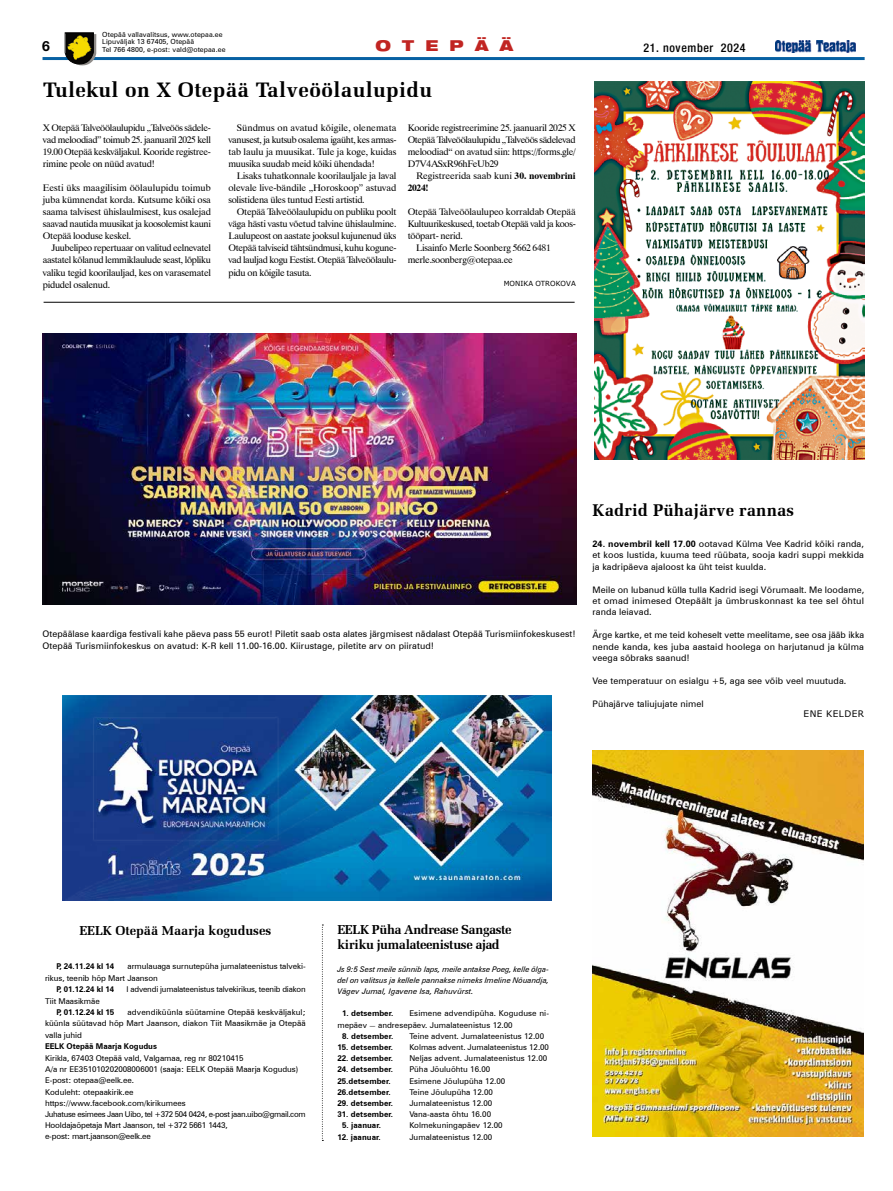
<style>
.page{position:relative;width:893px;height:1191px;background:#fff}
.page>*{position:absolute;margin:0;border:0;box-sizing:border-box;transform-origin:0 0}
.t1{font:700 21px "Zapf Elliptical 711 BT";letter-spacing:.02em;color:#000}
.t2{font:700 17px "Zapf Elliptical 711 BT";letter-spacing:.01em;color:#000}
.t3{font:900 expanded 15px "Helvetica Neue LT Com";color:#c12522}
.t4{font:700 14px "Helvetica Neue LT Std";color:#000}
.t5{font:700 13px/15px "Zapf Elliptical 711 BT";letter-spacing:-.015em;color:#000}
.t6{font:500 condensed 12px "Helvetica Neue LT Com";letter-spacing:.05em;color:#000}
.t7{font:9.5px/12px "Dutch 801 BT";letter-spacing:-.03em;color:#000;text-align:justify}
.t8{font:9.5px/12px "Dutch 801 BT";letter-spacing:-.005em;color:#000}
.t9{font:9px/11.4px "Zurich BT";letter-spacing:.01em;color:#000;text-align:justify}
.t10{font:9px "Verdana";letter-spacing:.045em;color:#000}
.t11{font:8px/11.2px "Zurich BT";letter-spacing:-.005em;color:#000}
.t12{font:700 8px "Zurich BT";letter-spacing:.005em;color:#000}
.t13{font:italic 7.8px/11.1px "Zurich BT";letter-spacing:.005em;color:#000;text-align:justify}
.t14{font:7px/7.5px "Zurich BT";letter-spacing:.01em;color:#000}
.t15{font:7px "Verdana";letter-spacing:.005em;color:#000}
.s1{font-weight:700}
.s2{font-family:"Minion Pro"}
</style>
<div class="page">
<img style="left:775px;top:40px;width:80px;height:12px">
<hr style="left:43px;top:57px;width:822px;height:3px;background:#0761a3">
<svg style="left:65px;top:32px;width:31px;height:34px"></svg>
<hr style="left:44px;top:302px;width:531px;height:1px;background:#000">
<img style="left:63px;top:695px;width:489px;height:205px">
<img style="left:594px;top:81px;width:271px;height:379px">
<img style="left:43px;top:333px;width:533px;height:271px">
<img style="left:593px;top:750px;width:270px;height:386px">
<svg style="left:322px;top:924px;width:1px;height:217px"></svg>
<p class="t14" style="left:102px;top:30px;width:125px">Otepää vallavalitsus, www.otepaa.ee<br>Lipuväljak 13 67405, Otepää<br>Tel 766 4800, e-post: vald@otepaa.ee</p>
<h3 class="t3" style="left:375px;top:36px;width:139px">O T E P Ä Ä</h3>
<h3 class="t4" style="left:42px;top:37px;width:9px">6</h3>
<p class="t6" style="left:643px;top:40px;width:104px">21. november 2024</p>
<h1 class="t1" style="left:43px;top:77px;width:390px">Tulekul on X Otepää Talveöölaulupidu</h1>
<p class="t7" style="left:408px;top:122px;width:170px">Kooride registreerimine 25. jaanuaril 2025 X Otepää Talveöölaulupidu „Talveöös sädelevad meloodiad“ on avatud siin: https://forms.gle/ D7V4ASxR96hFeUb29</p>
<p class="t8" style="left:408px;top:170px;width:170px;text-indent:9px">Registreerida saab kuni <span class="s1">30. novembrini<br>2024!</span></p>
<p class="t7" style="left:408px;top:206px;width:170px">Otepää Talveöölaulupeo korraldab Otepää</p>
<p class="t7" style="left:408px;top:218px;width:170px">Kultuurikeskused, toetab Otepää vald ja koos-</p>
<p class="t7" style="left:408px;top:230px;width:57px">tööpart- nerid.</p>
<p class="t7" style="left:416px;top:242px;width:136px">Lisainfo Merle Soonberg 5662 6481</p>
<p class="t7" style="left:408px;top:254px;width:107px">merle.soonberg@otepaa.ee</p>
<p class="t15" style="left:504px;top:278px;width:74px">MONIKA OTROKOVA</p>
<p class="t7" style="left:43px;top:122px;width:170px">X Otepää Talveöölaulupidu „Talveöös sädele&shy;vad meloodiad” toimub 25. jaanuaril 2025 kell 19.00 Otepää keskväljakul. Kooride registree&shy;rimine peole on nüüd avatud!</p>
<p class="t7" style="left:43px;top:182px;width:170px">Eesti üks maagilisim öölaulupidu toimub juba kümnendat korda. Kutsume kõiki osa saama talvisest ühislaulmisest, kus osalejad saavad nautida muusikat ja koosolemist kauni Otepää looduse keskel.</p>
<p class="t7" style="left:43px;top:242px;width:170px;text-indent:9px">Juubelipeo repertuaar on valitud eelnevatel aastatel kõlanud lemmiklaulude seast, lõpliku valiku tegid koorilauljad, kes on varasematel pidudel osalenud.</p>
<p class="t7" style="left:228px;top:122px;width:170px;text-indent:9px">Sündmus on avatud kõigile, olenemata vanusest, ja kutsub osalema igaüht, kes armas&shy;tab laulu ja muusikat. Tule ja koge, kuidas muusika suudab meid kõiki ühendada!</p>
<p class="t7" style="left:228px;top:170px;width:170px;text-indent:9px">Lisaks tuhatkonnale koorilauljale ja laval olevale live-bändile „Horoskoop” astuvad solistidena üles tuntud Eesti artistid.</p>
<p class="t7" style="left:228px;top:206px;width:170px;text-indent:9px">Otepää Talveöölaulupidu on publiku poolt väga hästi vastu võetud talvine ühislaulmine.<br>Laulupeost on aastate jooksul kujunenud üks Otepää talviseid tähtsündmusi, kuhu kogune&shy;vad lauljad kogu Eestist. Otepää Talveöölaulu&shy;pidu on kõigile tasuta.</p>
<p class="t9" style="left:43px;top:627px;width:535px;line-height:12px">Otepäälase kaardiga festivali kahe päeva pass 55 eurot! Piletit saab osta alates järgmisest nädalast Otepää Turismiinfokeskusest!<br>Otepää Turismiinfokeskus on avatud: K-R kell 11.00-16.00. Kiirustage, piletite arv on piiratud!</p>
<h2 class="t2" style="left:593px;top:499px;width:203px">Kadrid Pühajärve rannas</h2>
<p class="t9" style="left:592px;top:538px;width:273px"><span class="s1">24. novembril kell 17.00</span> ootavad Külma Vee Kadrid kõiki randa, et koos lustida, kuuma teed rüübata, sooja kadri suppi mekkida ja kadripäeva ajaloost ka üht teist kuulda.</p>
<p class="t9" style="left:592px;top:583px;width:273px">Meile on lubanud külla tulla Kadrid isegi Võrumaalt. Me loodame, et omad inimesed Otepäält ja ümbruskonnast ka tee sel õhtul randa leiavad.</p>
<p class="t9" style="left:592px;top:629px;width:273px">Ärge kartke, et me teid koheselt vette meelitame, see osa jääb ikka nende kanda, kes juba aastaid hoolega on harjutanud ja külma veega sõbraks saanud!</p>
<p class="t9" style="left:592px;top:674px;width:255px">Vee temperatuur on esialgu +5, aga see võib veel muutuda.</p>
<p class="t9" style="left:592px;top:697px;width:113px">Pühajärve taliujujate nimel</p>
<p class="t10" style="left:804px;top:707px;width:62px">ENE KELDER</p>
<h3 class="t5" style="left:79px;top:923px;width:193px">EELK Otepää Maarja koguduses</h3>
<p class="t12" style="left:56px;top:960px;width:60px">P, 24.11.24 kl 14</p>
<p class="t11" style="left:45px;top:960px;width:262px;text-indent:82px">armulauaga surnutepüha jumalateenistus talveki&shy;rikus, teenib hõp Mart Jaanson</p>
<p class="t12" style="left:56px;top:983px;width:59px">P, 01.12.24 kl 14</p>
<p class="t11" style="left:127px;top:983px;width:181px">I advendi jumalateenistus talvekirikus, teenib diakon</p>
<p class="t11" style="left:45px;top:994px;width:56px">Tiit Maasikmäe</p>
<p class="t12" style="left:56px;top:1006px;width:60px">P, 01.12.24 kl 15</p>
<p class="t11" style="left:45px;top:1006px;width:262px;text-align:justify;text-indent:83px">advendiküünla süütamine Otepää keskväljakul; küünla süütavad hõp Mart Jaanson, diakon Tiit Maasikmäe ja Otepää valla juhid</p>
<p class="t12" style="left:45px;top:1040px;width:113px">EELK Otepää Maarja Kogudus</p>
<p class="t11" style="left:45px;top:1051px;width:262px">Kirikla, 67403 Otepää vald, Valgamaa, reg nr 80210415<br>A/a nr EE351010202008006001 (saaja: EELK Otepää Maarja Kogudus)<br>E-post: otepaa@eelk.ee.<br>Koduleht: otepaakirik.ee<br>https://www.facebook.com/kirikumees<br>Juhatuse esimees Jaan Uibo, tel +372 504 0424, e-post jaan.uibo@gmail.com Hooldajaõpetaja Mart Jaanson, tel +372 5661 1443,<br>e-post: mart.jaanson@eelk.ee</p>
<h3 class="t5" style="left:337px;top:922px;width:176px">EELK Püha Andrease Sangaste kiriku jumalateenistuse ajad</h3>
<p class="t13" style="left:337px;top:963px;width:213px">Js 9:5 Sest meile sünnib laps, meile antakse Poeg, kelle õlga&shy;del on valitsus ja kellele pannakse nimeks Imeline Nõuandja, Vägev Jumal, Igavene Isa, Rahuvürst.</p>
<p class="t12" style="left:342px;top:1007px;width:53px">1. detsember.</p>
<p class="t11" style="left:337px;top:1007px;width:213px;text-indent:72px">Esimene advendipüha. Koguduse ni&shy;mepäev <span class="s2">-</span> andresepäev. Jumalateenistus 12.00</p>
<p class="t12" style="left:342px;top:1030px;width:53px">8. detsember.</p>
<p class="t11" style="left:409px;top:1030px;width:136px">Teine advent. Jumalateenistus 12.00</p>
<p class="t12" style="left:337px;top:1041px;width:57px">15. detsember.</p>
<p class="t11" style="left:409px;top:1041px;width:141px">Kolmas advent. Jumalateenistus 12.00</p>
<p class="t12" style="left:337px;top:1052px;width:57px">22. detsember.</p>
<p class="t11" style="left:409px;top:1052px;width:139px">Neljas advent. Jumalateenistus 12.00</p>
<p class="t12" style="left:337px;top:1063px;width:57px">24. detsember.</p>
<p class="t11" style="left:409px;top:1063px;width:83px">Püha Jõuluõhtu 16.00</p>
<p class="t12" style="left:337px;top:1074px;width:55px">25.detsember.</p>
<p class="t11" style="left:409px;top:1074px;width:97px">Esimene Jõulupüha 12.00</p>
<p class="t12" style="left:337px;top:1086px;width:55px">26.detsember.</p>
<p class="t11" style="left:409px;top:1086px;width:85px">Teine Jõulupüha 12.00</p>
<p class="t12" style="left:337px;top:1097px;width:57px">29. detsember.</p>
<p class="t11" style="left:409px;top:1097px;width:84px">Jumalateenistus 12.00</p>
<p class="t12" style="left:337px;top:1108px;width:57px">31. detsember.</p>
<p class="t11" style="left:409px;top:1108px;width:83px">Vana-aasta õhtu 16.00</p>
<p class="t12" style="left:342px;top:1119px;width:40px">5. jaanuar.</p>
<p class="t11" style="left:409px;top:1119px;width:95px">Kolmekuningapäev 12.00</p>
<p class="t12" style="left:337px;top:1130px;width:45px">12. jaanuar.</p>
<p class="t11" style="left:409px;top:1130px;width:84px">Jumalateenistus 12.00</p>
</div>
